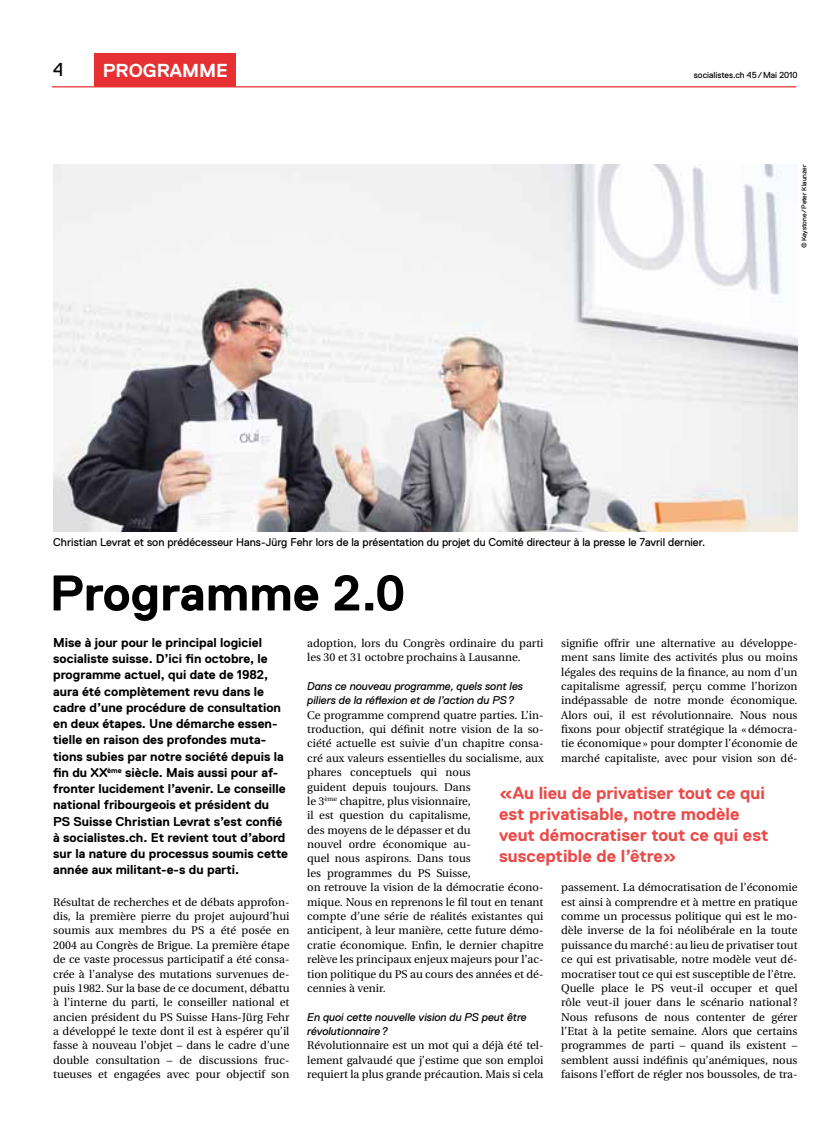
<style>
.page{position:relative;width:833px;height:1134px;background:#fff}
.page>*{position:absolute;margin:0;border:0;box-sizing:border-box;transform-origin:0 0}
.t1{font:700 50px "Replica";color:#000}
.t2{font:700 18.75px "Replica";color:#fff}
.t3{font:18.75px "Replica";color:#000}
.t4{font:700 17.5px/21px "Replica";color:#e94b49}
.t5{font:700 12.75px/16.2px "Replica";color:#000}
.t6{font:11.25px/14.4px "Utopia";color:#000}
.t7{font:italic 11.25px/14.4px "Replica";color:#000}
.t8{font:11.25px "Replica";color:#000}
.t9{font:8.75px "Replica";color:#000}
.t10{font:6.88px "Replica";color:#000}
</style>
<div class="page">
<div style="left:94px;top:53px;width:142px;height:34px;background:#e73031"></div>
<hr style="left:52px;top:86px;width:744px;height:1px;background:#e73031">
<img style="left:53px;top:164px;width:744px;height:368px">
<h2 class="t3" style="left:53px;top:59px;width:12px">4</h2>
<h2 class="t2" style="left:103px;top:60px;width:127px">programme</h2>
<p class="t9" style="left:694px;top:70px;width:105px">socialistes.ch 45 / Mai 2010</p>
<p class="t10" style="left:800px;top:248px;width:85px;rotate:-90deg">© Keystone / Peter Klaunzer</p>
<p class="t8" style="left:53px;top:536px;width:653px">Christian Levrat et son prédécesseur Hans-Jürg Fehr lors de la présentation du projet du Comité directeur à la presse le 7avril dernier.</p>
<h1 class="t1" style="left:50px;top:565px;width:357px">Programme 2.0</h1>
<p class="t5" style="left:53px;top:634px;width:236px">M ise à jour pour le principal logiciel socialiste suisse. D’ici fin octobre, le programme actuel, qui date de 1982, aura été complètement revu dans le cadre d’une procédure de consultation en deux étapes. U ne démarche essen&shy;tielle en raison des profondes muta&shy;tions subies par notre société depuis la fin du XX<sup>ème</sup> siècle. Mais aussi pour af&shy;fronter lucidement l’avenir. Le conseille national fribourgeois et président du PS Suisse Christian Levrat s’est confié à socialistes.ch. Et revient tout d’abord sur la nature du processus soumis cette année aux militant-e-s du parti.</p>
<p class="t6" style="left:307px;top:636px;width:238px">adoption, lors du Congrès ordinaire du parti les 30 et 31 octobre prochains à Lausanne.</p>
<p class="t6" style="left:561px;top:636px;width:238px;text-align:justify">signifie offrir une alternative au développe&shy;ment sans limite des activités plus ou moins légales des requins de la finance, au nom d’un capitalisme agressif, perçu comme l’horizon indépassable de notre monde économique.<br>Alors oui, il est révolutionnaire. Nous nous fixons pour objectif stratégique la «démocra&shy;tie économique» pour dompter l’économie de marché capitaliste, avec pour vision son dé-</p>
<p class="t7" style="left:307px;top:679px;width:217px">Dans ce nouveau programme, quels sont les piliers de la réflexion et de l’action du PS?</p>
<p class="t6" style="left:307px;top:708px;width:238px">Ce programme comprend quatre parties. L’in&shy;troduction, qui définit notre vision de la so&shy;ciété actuelle est suivie d’un chapitre consa&shy;cré aux valeurs essentielles du socialisme, aux phares conceptuels qui nous<br>guident depuis toujours. Dans<br>le 3<sup>ème</sup> chapitre, plus visionnaire,<br>il est question du capitalisme,<br>des moyens de le dépasser et du<br>nouvel ordre économique au-<br>quel nous aspirons. Dans tous<br>les programmes du PS Suisse,<br>on retrouve la vision de la démocratie écono&shy;mique. Nous en reprenons le fil tout en tenant compte d’une série de réalités existantes qui anticipent, à leur manière, cette future démo&shy;cratie économique. Enfin, le dernier chapitre relève les principaux enjeux majeurs pour l’ac&shy;tion politique du PS au cours des années et dé&shy;cennies à venir.</p>
<p class="t7" style="left:307px;top:1009px;width:221px">En quoi cette nouvelle vision du PS peut être révolutionnaire?</p>
<p class="t6" style="left:307px;top:1039px;width:238px;text-align:justify">Révolutionnaire est un mot qui a déjà été tel&shy;lement galvaudé que j’estime que son emploi requiert la plus grande précaution. Mais si cela</p>
<h3 class="t4" style="left:499px;top:783px;width:271px">«Au lieu de privatiser tout ce qui est privatisable, notre modèle veut démocratiser tout ce qui est susceptible de l’être»</h3>
<p class="t6" style="left:561px;top:880px;width:238px">passement. La démocratisation de l’économie est ainsi à comprendre et à mettre en pratique comme un processus politique qui est le mo&shy;dèle inverse de la foi néolibérale en la toute puissance du marché: au lieu de privatiser tout ce qui est privatisable, notre modèle veut dé&shy;mocratiser tout ce qui est susceptible de l’être.<br>Quelle place le PS veut-il occuper et quel rôle veut-il jouer dans le scénario national?<br>Nous refusons de nous contenter de gérer l’Etat à la petite semaine. Alors que certains programmes de parti – quand ils existent – semblent aussi indéfinis qu’anémiques, nous faisons l’effort de régler nos boussoles, de tra-</p>
<p class="t6" style="left:53px;top:895px;width:238px;text-align:justify">Résultat de recherches et de débats approfon&shy;dis, la première pierre du projet aujourd’hui soumis aux membres du PS a été posée en 2004 au Congrès de Brigue. La première étape de ce vaste processus participatif a été consa&shy;crée à l’analyse des mutations survenues de&shy;puis 1982. Sur la base de ce document, débattu à l’interne du parti, le conseiller national et ancien président du PS Suisse Hans-Jürg Fehr a développé le texte dont il est à espérer qu’il fasse à nouveau l’objet – dans le cadre d’une double consultation – de discussions fruc&shy;tueuses et engagées avec pour objectif son</p>
</div>
